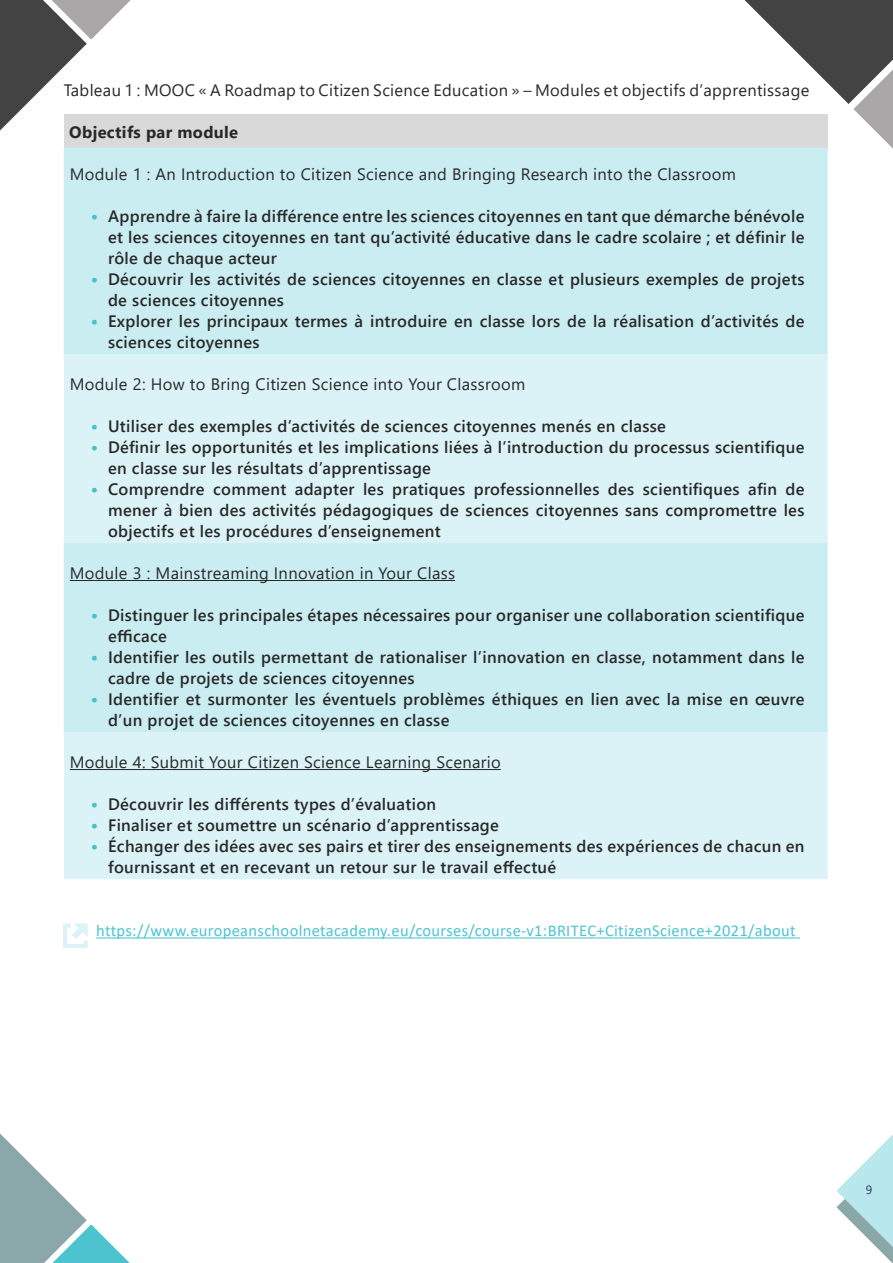
<style>
.page{position:relative;width:893px;height:1263px;background:#fff}
.page>*{position:absolute;margin:0;border:0;box-sizing:border-box;transform-origin:0 0}
.t1{font:600 16.5px/21px "Segoe UI";letter-spacing:.02em;color:#292829}
.t2{font:16.5px "Segoe UI";letter-spacing:.02em;color:#292829}
.t3{font:16.5px "Calibri";letter-spacing:.02em;color:#4dc4d1}
.t4{font:700 16.5px "Segoe UI";letter-spacing:.02em;color:#292829}
.t5{font:12px "Segoe UI";color:#303066}
.s1{font-family:"Helvetica Neue";font-weight:300;font-size:13.5px;color:#46c3c6}
</style>
<div class="page">
<hr style="left:96px;top:937px;width:704px;height:1px;background:#4dc4d1">
<div style="left:64px;top:115px;width:764px;height:33px;background:#d9d9d9"></div>
<div style="left:64px;top:148px;width:764px;height:206px;background:#caedf1"></div>
<svg style="left:64px;top:354px;width:764px;height:525px;background:#d4f0f4"></svg>
<hr style="left:70px;top:580px;width:385px;height:1px;background:#292829">
<hr style="left:70px;top:769px;width:431px;height:1px;background:#292829">
<svg style="left:63px;top:923px;width:25px;height:25px"></svg>
<svg style="left:836px;top:1134px;width:57px;height:129px"></svg>
<svg style="left:540px;top:0;width:353px;height:187px"></svg>
<svg style="left:0;top:0;width:217px;height:131px"></svg>
<svg style="left:0;top:1133px;width:130px;height:130px"></svg>
<p class="t2" style="left:64px;top:75px;width:747px">Tableau 1 : MOOC « A Roadmap to Citizen Science Education » – Modules et objectifs d’apprentissage</p>
<p class="t4" style="left:69px;top:117px;width:170px">Objectifs par module</p>
<p class="t2" style="left:70px;top:159px;width:668px">Module 1 : An Introduction to Citizen Science and Bringing Research into the Classroom</p>
<p class="t1" style="left:108px;top:204px;width:698px;text-align:justify;text-indent:-17px"><span class="s1">•</span> Apprendre à faire la différence entre les sciences citoyennes en tant que démarche bénévole et les sciences citoyennes en tant qu’activité éducative dans le cadre scolaire ; et définir le rôle de chaque acteur</p>
<p class="t1" style="left:108px;top:267px;width:698px;text-indent:-17px"><span class="s1">•</span> Découvrir les activités de sciences citoyennes en classe et plusieurs exemples de projets de sciences citoyennes</p>
<p class="t1" style="left:108px;top:309px;width:698px;text-indent:-17px"><span class="s1">•</span> Explorer les principaux termes à introduire en classe lors de la réalisation d’activités de sciences citoyennes</p>
<p class="t2" style="left:70px;top:369px;width:457px">Module 2: How to Bring Citizen Science into Your Classroom</p>
<p class="t1" style="left:91px;top:414px;width:576px"><span class="s1">•</span> Utiliser des exemples d’activités de sciences citoyennes menés en classe</p>
<p class="t1" style="left:108px;top:435px;width:698px;text-indent:-17px"><span class="s1">•</span> Définir les opportunités et les implications liées à l’introduction du processus scientifique en classe sur les résultats d’apprentissage</p>
<p class="t1" style="left:108px;top:477px;width:698px;text-align:justify;text-indent:-17px"><span class="s1">•</span> Comprendre comment adapter les pratiques professionnelles des scientifiques afin de mener à bien des activités pédagogiques de sciences citoyennes sans compromettre les objectifs et les procédures d’enseignement</p>
<p class="t2" style="left:70px;top:558px;width:387px">Module 3 : Mainstreaming Innovation in Your Class</p>
<p class="t1" style="left:108px;top:603px;width:698px;text-indent:-17px"><span class="s1">•</span> Distinguer les principales étapes nécessaires pour organiser une collaboration scientifique efficace</p>
<p class="t1" style="left:108px;top:645px;width:698px;text-indent:-17px"><span class="s1">•</span> Identifier les outils permettant de rationaliser l’innovation en classe, notamment dans le cadre de projets de sciences citoyennes</p>
<p class="t1" style="left:108px;top:687px;width:698px;text-indent:-17px"><span class="s1">•</span> Identifier et surmonter les éventuels problèmes éthiques en lien avec la mise en œuvre d’un projet de sciences citoyennes en classe</p>
<p class="t2" style="left:70px;top:747px;width:433px">Module 4: Submit Your Citizen Science Learning Scenario</p>
<p class="t1" style="left:91px;top:792px;width:347px"><span class="s1">•</span> Découvrir les différents types d’évaluation</p>
<p class="t1" style="left:91px;top:813px;width:409px"><span class="s1">•</span> Finaliser et soumettre un scénario d’apprentissage</p>
<p class="t1" style="left:108px;top:834px;width:698px;text-indent:-17px"><span class="s1">•</span> Échanger des idées avec ses pairs et tirer des enseignements des expériences de chacun en fournissant et en recevant un retour sur le travail effectué</p>
<p class="t3" style="left:96px;top:919px;width:701px">https://www.europeanschoolnetacademy.eu/courses/course-v1:BRITEC+CitizenScience+2021/about</p>
<p class="t5" style="left:866px;top:1178px;width:8px">9</p>
</div>
